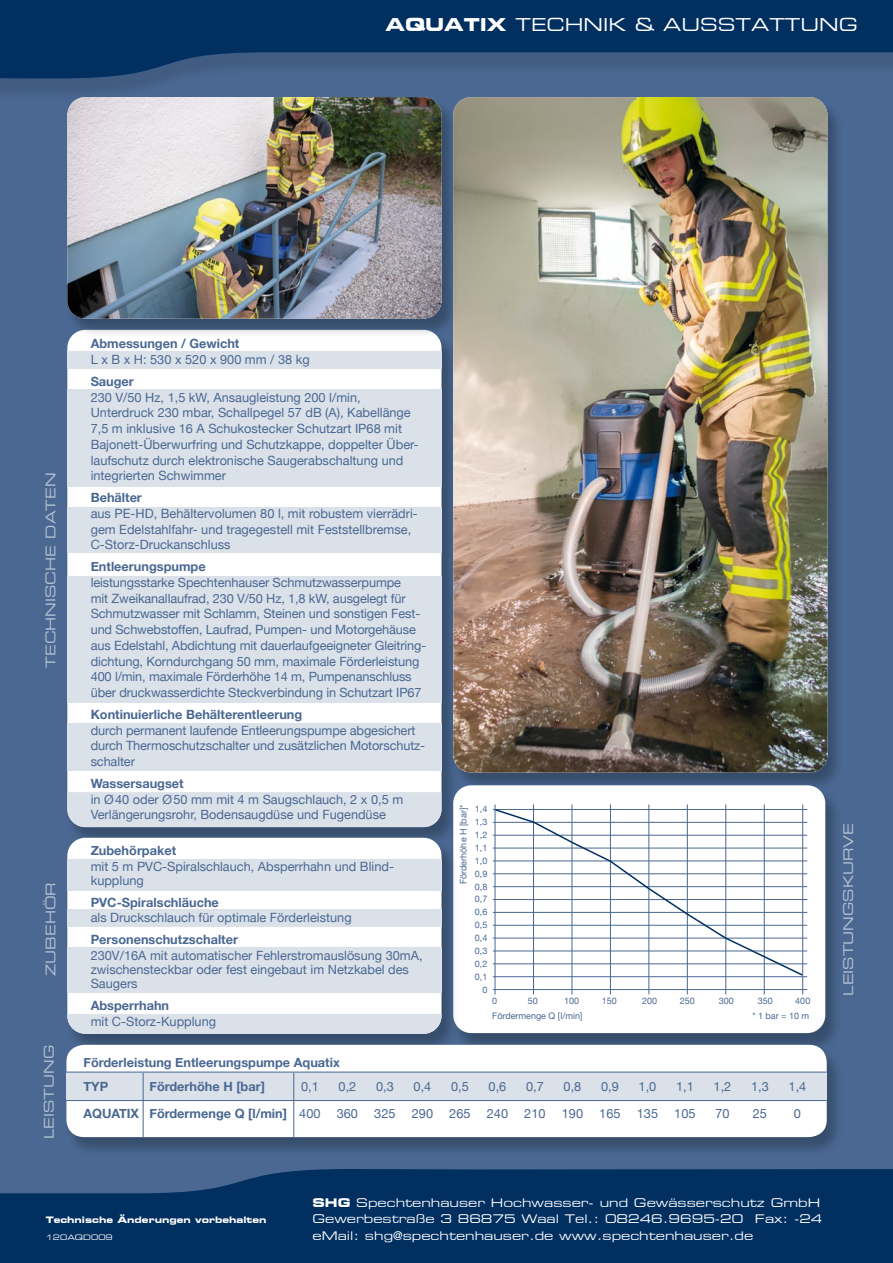
<style>
.page{position:relative;width:893px;height:1263px;background:#fff}
.page>*{position:absolute;margin:0;border:0;box-sizing:border-box;transform-origin:0 0}
.t1{font:18px "Eurostile Extended Two";color:#fff}
.t2{font:13.5px "Eurostile Extended Two";color:#b7c3d3}
.t3{font:12.75px/15.8px "Helvetica Neue";color:#4a6892}
.t4{font:700 12.75px/24px "Helvetica Neue";color:#4a6892}
.t5{font:12px/16.5px "Eurostile Extended Two";color:#fff}
.t6{font:9px/12.9px "Helvetica Neue";color:#4a6892;text-align:right}
.t7{font:9px "Eurostile Bold Extended Two";color:#fff}
.t8{font:7.5px "Eurostile Extended Two";color:#fff}
.s1{font-family:"Eurostile Bold Extended Two"}
.s2{font-weight:400}
</style>
<div class="page">
<div style="left:0;top:0;width:893px;height:1251px;background:#4a6892"></div>
<svg style="left:0;top:1169px;width:893px;height:94px;background:#053363"></svg>
<div style="left:0;top:0;width:893px;height:101px;background:#000;opacity:.12"></div>
<svg style="left:0;top:0;width:893px;height:78px;fill:#002f60"></svg>
<div style="left:66px;top:331px;width:392px;height:515px;background:#000;opacity:.26"></div>
<div style="left:67px;top:330px;width:374px;height:497px;background:#fff;border-radius:18px"></div>
<div style="left:67px;top:507px;width:374px;height:45px;background:#dbe1e9"></div>
<div style="left:67px;top:389px;width:374px;height:98px;background:#dbe1e9"></div>
<div style="left:67px;top:576px;width:374px;height:127px;background:#dbe1e9"></div>
<div style="left:452px;top:99px;width:392px;height:693px;background:#000;opacity:.26"></div>
<img style="left:453px;top:97px;width:374px;height:675px">
<div style="left:451px;top:786px;width:391px;height:267px;background:#000;opacity:.26"></div>
<div style="left:453px;top:785px;width:372px;height:248px;background:#fff;border-radius:18px"></div>
<hr style="left:493px;top:809px;width:314px;height:1px;background:#4a6892">
<hr style="left:493px;top:822px;width:314px;height:1px;background:#4a6892">
<hr style="left:493px;top:835px;width:314px;height:1px;background:#4a6892">
<hr style="left:493px;top:848px;width:314px;height:1px;background:#4a6892">
<hr style="left:493px;top:860px;width:314px;height:1px;background:#4a6892">
<hr style="left:493px;top:873px;width:314px;height:1px;background:#4a6892">
<hr style="left:493px;top:886px;width:314px;height:1px;background:#4a6892">
<hr style="left:493px;top:899px;width:314px;height:1px;background:#4a6892">
<hr style="left:493px;top:912px;width:314px;height:1px;background:#4a6892">
<hr style="left:493px;top:925px;width:314px;height:1px;background:#4a6892">
<hr style="left:493px;top:938px;width:314px;height:1px;background:#4a6892">
<hr style="left:493px;top:950px;width:314px;height:1px;background:#4a6892">
<hr style="left:493px;top:963px;width:314px;height:1px;background:#4a6892">
<hr style="left:493px;top:976px;width:314px;height:1px;background:#4a6892">
<hr style="left:493px;top:989px;width:314px;height:1px;background:#4a6892">
<hr style="left:495px;top:804px;width:1px;height:190px;background:#4a6892">
<hr style="left:533px;top:804px;width:1px;height:190px;background:#4a6892">
<hr style="left:572px;top:804px;width:1px;height:190px;background:#4a6892">
<hr style="left:610px;top:804px;width:1px;height:190px;background:#4a6892">
<hr style="left:648px;top:804px;width:1px;height:190px;background:#4a6892">
<hr style="left:687px;top:804px;width:1px;height:190px;background:#4a6892">
<hr style="left:725px;top:804px;width:1px;height:190px;background:#4a6892">
<hr style="left:764px;top:804px;width:1px;height:190px;background:#4a6892">
<hr style="left:802px;top:804px;width:1px;height:190px;background:#4a6892">
<svg style="left:494px;top:808px;width:310px;height:169px"></svg>
<div style="left:67px;top:352px;width:374px;height:17px;background:#dbe1e9"></div>
<div style="left:66px;top:99px;width:392px;height:239px;background:#000;opacity:.26"></div>
<img style="left:67px;top:97px;width:374px;height:222px">
<div style="left:66px;top:839px;width:392px;height:214px;background:#000;opacity:.26"></div>
<div style="left:67px;top:838px;width:374px;height:196px;background:#fff;border-radius:18px"></div>
<div style="left:67px;top:859px;width:374px;height:32px;background:#dbe1e9"></div>
<div style="left:67px;top:947px;width:374px;height:46px;background:#dbe1e9"></div>
<div style="left:67px;top:910px;width:374px;height:17px;background:#dbe1e9"></div>
<div style="left:65px;top:1046px;width:778px;height:111px;background:#000;opacity:.26"></div>
<div style="left:66px;top:1045px;width:761px;height:92px;background:#fff;border-radius:17px"></div>
<div style="left:66px;top:1072px;width:761px;height:29px;background:#dbe1e9"></div>
<hr style="left:66px;top:1100px;width:761px;height:1px;background:#4a6892">
<hr style="left:143px;top:1073px;width:1px;height:64px;background:#4a6892">
<hr style="left:293px;top:1073px;width:1px;height:64px;background:#4a6892">
<hr style="left:66px;top:1072px;width:761px;height:1px;background:#4a6892">
<div style="left:67px;top:723px;width:374px;height:48px;background:#dbe1e9"></div>
<svg style="left:67px;top:1006px;width:374px;height:43px"></svg>
<div style="left:67px;top:792px;width:374px;height:35px;background:#dbe1e9"></div>
<h1 class="t1" style="left:386px;top:13px;width:474px"><span class="s1">AQUATIX</span> TECHNIK &amp; AUSSTATTUNG</h1>
<p class="t2" style="left:41px;top:668px;width:196px;rotate:-90deg">TECHNISCHE DATEN</p>
<p class="t2" style="left:41px;top:976px;width:95px;rotate:-90deg">ZUBEHÖR</p>
<p class="t4" style="left:91px;top:332px;width:150px">Abmessungen / Gewicht</p>
<p class="t3" style="left:91px;top:352px;width:220px">L x B x H: 530 x 520 x 900 mm / 38 kg</p>
<p class="t4" style="left:91px;top:370px;width:45px">Sauger</p>
<p class="t3" style="left:91px;top:390px;width:329px">230 V/50 Hz, 1,5 kW, Ansaugleistung 200 l/min, Unterdruck 230 mbar, Schallpegel 57 dB (A), Kabellänge 7,5 m inklusive 16 A Schukostecker Schutzart IP68 mit Bajonett-Überwurfring und Schutzkappe, doppelter Über&shy;laufschutz durch elektronische Saugerabschaltung und integrierten Schwimmer</p>
<p class="t4" style="left:91px;top:486px;width:53px">Behälter</p>
<p class="t3" style="left:91px;top:506px;width:329px">aus PE-HD, Behältervolumen 80 l, mit robustem vierrädri&shy;gem Edelstahlfahr- und tragegestell mit Feststellbremse,<br>C-Storz-Druckanschluss</p>
<p class="t4" style="left:91px;top:555px;width:116px">Entleerungspumpe</p>
<p class="t3" style="left:91px;top:575px;width:337px">leistungsstarke Spechtenhauser Schmutzwasserpumpe<br>mit Zweikanallaufrad, 230 V/50 Hz, 1,8 kW, ausgelegt für Schmutzwasser mit Schlamm, Steinen und sonstigen Fest&shy;und Schwebstoffen, Laufrad, Pumpen- und Motorgehäuse aus Edelstahl, Abdichtung mit dauerlaufgeeigneter Gleitring&shy;dichtung, Korndurchgang 50 mm, maximale Förderleistung 400 l/min, maximale Förderhöhe 14 m, Pumpenanschluss über druckwasserdichte Steckverbindung in Schutzart IP67</p>
<p class="t4" style="left:91px;top:703px;width:213px">Kontinuierliche Behälterentleerung</p>
<p class="t3" style="left:91px;top:723px;width:336px">durch permanent laufende Entleerungspumpe abgesichert durch Thermoschutzschalter und zusätzlichen Motorschutz&shy;schalter</p>
<p class="t4" style="left:91px;top:772px;width:95px">Wassersaugset</p>
<p class="t3" style="left:91px;top:792px;width:314px">in Ø40 oder Ø50 mm mit 4 m Saugschlauch, 2 x 0,5 m<br>Verlängerungsrohr, Bodensaugdüse und Fugendüse</p>
<p class="t4" style="left:91px;top:839px;width:87px">Zubehörpaket</p>
<p class="t3" style="left:91px;top:860px;width:305px;line-height:14.2px">mit 5 m PVC-Spiralschlauch, Absperrhahn und Blind&shy;kupplung</p>
<p class="t4" style="left:91px;top:890px;width:130px">PVC-Spiralschläuche</p>
<p class="t3" style="left:91px;top:911px;width:262px">als Druckschlauch für optimale Förderleistung</p>
<p class="t4" style="left:91px;top:928px;width:149px">Personenschutzschalter</p>
<p class="t3" style="left:91px;top:949px;width:333px;line-height:14.2px">230V/16A mit automatischer Fehlerstromauslösung 30mA, zwischensteckbar oder fest eingebaut im Netzkabel des<br>Saugers</p>
<p class="t4" style="left:91px;top:994px;width:80px">Absperrhahn</p>
<p class="t3" style="left:91px;top:1014px;width:127px">mit C-Storz-Kupplung</p>
<p class="t6" style="left:457px;top:884px;width:81px;rotate:-90deg">Förderhöhe H [bar]*</p>
<p class="t6" style="left:475px;top:803px;width:14px">1,4<br>1,3<br>1,2<br>1,1<br>1,0<br>0,9<br>0,8<br>0,7<br>0,6<br>0,5<br>0,4<br>0,3<br>0,2<br>0,1<br>0</p>
<p class="t6" style="left:492px;top:995px;width:7px">0</p>
<p class="t6" style="left:528px;top:995px;width:12px">50</p>
<p class="t6" style="left:564px;top:995px;width:17px">100</p>
<p class="t6" style="left:602px;top:995px;width:17px">150</p>
<p class="t6" style="left:642px;top:995px;width:17px">200</p>
<p class="t6" style="left:680px;top:995px;width:17px">250</p>
<p class="t6" style="left:719px;top:995px;width:17px">300</p>
<p class="t6" style="left:758px;top:995px;width:17px">350</p>
<p class="t6" style="left:795px;top:995px;width:17px">400</p>
<p class="t6" style="left:492px;top:1010px;width:92px">Fördermenge Q [l/min]</p>
<p class="t6" style="left:752px;top:1010px;width:58px">* 1 bar = 10 m</p>
<p class="t2" style="left:839px;top:996px;width:174px;rotate:-90deg">LEISTUNGSKURVE</p>
<p class="t2" style="left:40px;top:1139px;width:96px;rotate:-90deg">LEISTUNG</p>
<p class="t4" style="left:83px;top:1051px;width:258px">Förderleistung Entleerungspumpe Aquatix<br>TYP</p>
<p class="t4" style="left:149px;top:1075px;width:117px">Förderhöhe H [bar]</p>
<p class="t3" style="left:301px;top:1079px;width:19px">0,1</p>
<p class="t3" style="left:339px;top:1079px;width:19px">0,2</p>
<p class="t3" style="left:376px;top:1079px;width:19px">0,3</p>
<p class="t3" style="left:414px;top:1079px;width:19px">0,4</p>
<p class="t3" style="left:451px;top:1079px;width:19px">0,5</p>
<p class="t3" style="left:489px;top:1079px;width:19px">0,6</p>
<p class="t3" style="left:526px;top:1079px;width:19px">0,7</p>
<p class="t3" style="left:564px;top:1079px;width:19px">0,8</p>
<p class="t3" style="left:601px;top:1079px;width:19px">0,9</p>
<p class="t3" style="left:639px;top:1079px;width:19px">1,0</p>
<p class="t3" style="left:676px;top:1079px;width:19px">1,1</p>
<p class="t3" style="left:714px;top:1079px;width:19px">1,2</p>
<p class="t3" style="left:751px;top:1079px;width:19px">1,3</p>
<p class="t3" style="left:789px;top:1079px;width:19px">1,4</p>
<p class="t4" style="left:83px;top:1102px;width:239px">AQUATIX Fördermenge Q [l/min] <span class="s2">400</span></p>
<p class="t3" style="left:337px;top:1106px;width:23px">360</p>
<p class="t3" style="left:374px;top:1106px;width:23px">325</p>
<p class="t3" style="left:412px;top:1106px;width:23px">290</p>
<p class="t3" style="left:449px;top:1106px;width:23px">265</p>
<p class="t3" style="left:487px;top:1106px;width:23px">240</p>
<p class="t3" style="left:524px;top:1106px;width:23px">210</p>
<p class="t3" style="left:562px;top:1106px;width:23px">190</p>
<p class="t3" style="left:599px;top:1106px;width:23px">165</p>
<p class="t3" style="left:637px;top:1106px;width:23px">135</p>
<p class="t3" style="left:674px;top:1106px;width:23px">105</p>
<p class="t3" style="left:715px;top:1106px;width:16px">70</p>
<p class="t3" style="left:753px;top:1106px;width:16px">25</p>
<p class="t3" style="left:794px;top:1106px;width:9px">0</p>
<p class="t7" style="left:46px;top:1214px;width:222px">Technische Änderungen vorbehalten</p>
<p class="t8" style="left:46px;top:1232px;width:69px">120AQD009</p>
<p class="t5" style="left:313px;top:1194px;width:511px"><span class="s1">SHG</span> Spechtenhauser Hochwasser- und Gewässerschutz GmbH<br>Gewerbestraße 3 86875 Waal Tel.: 08246.9695-20 Fax: -24 eMail: shg@spechtenhauser.de www.spechtenhauser.de</p>
</div>
